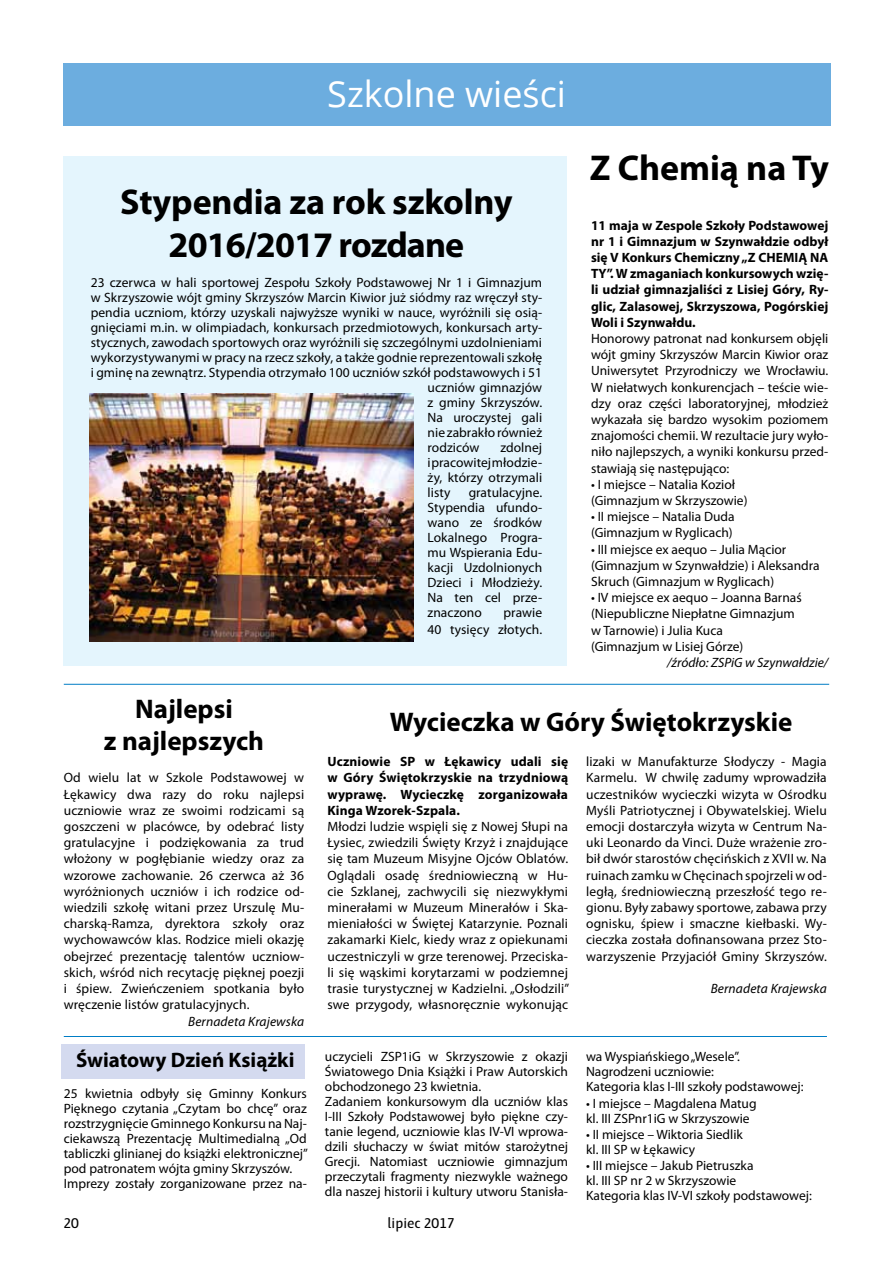
<style>
.page{position:relative;width:893px;height:1263px;background:#fff}
.page>*{position:absolute;margin:0;border:0;box-sizing:border-box;transform-origin:0 0}
.t1{font:700 36px/43.2px "Myriad Pro";letter-spacing:-.005em;color:#000;text-align:center}
.t2{font:36px "Open Sans";color:#fff}
.t3{font:700 27px/32.4px "Myriad Pro";color:#000;text-align:center}
.t4{font:700 21px "Myriad Pro";color:#000}
.t5{font:15px "Haptic Pro";color:#000}
.t6{font:13.5px/16.2px "Myriad Pro";color:#000}
.t7{font:700 13.5px/16.2px "Myriad Pro";color:#000;text-align:justify}
.t8{font:italic 13.5px "Myriad Pro";letter-spacing:.01em;color:#000}
</style>
<div class="page">
<div style="left:62px;top:1044px;width:243px;height:34px;background:#d4daef"></div>
<div style="left:63px;top:156px;width:504px;height:510px;background:#e4f5fd"></div>
<div style="left:64px;top:64px;width:767px;height:62px;background:#6caddf"></div>
<hr style="left:64px;top:1036px;width:763px;height:1px;background:#007dc5">
<hr style="left:64px;top:684px;width:765px;height:1px;background:#007dc5">
<img style="left:89px;top:393px;width:325px;height:248px">
<h1 class="t2" style="left:327px;top:70px;width:240px">Szkolne wieści</h1>
<h1 class="t1" style="left:120px;top:179px;width:394px">Stypendia za rok szkolny<br>2016/2017 rozdane</h1>
<p class="t6" style="left:91px;top:274px;width:453px">23 czerwca w hali sportowej Zespołu Szkoły Podstawowej Nr 1 i Gimnazjum</p>
<p class="t6" style="left:91px;top:289px;width:453px">w Skrzyszowie wójt gminy Skrzyszów Marcin Kiwior już siódmy raz wręczył sty-</p>
<p class="t6" style="left:91px;top:304px;width:453px">pendia uczniom, którzy uzyskali najwyższe wyniki w nauce, wyróżnili się osią-</p>
<p class="t6" style="left:91px;top:319px;width:453px">gnięciami m.in. w olimpiadach, konkursach przedmiotowych, konkursach arty-</p>
<p class="t6" style="left:91px;top:334px;width:453px">stycznych, zawodach sportowych oraz wyróżnili się szczególnymi uzdolnieniami</p>
<p class="t6" style="left:91px;top:349px;width:453px">wykorzystywanymi w pracy na rzecz szkoły, a także godnie reprezentowali szkołę</p>
<p class="t6" style="left:91px;top:364px;width:453px">i gminę na zewnątrz. Stypendia otrzymało 100 uczniów szkół podstawowych i 51</p>
<p class="t6" style="left:428px;top:379px;width:116px">uczniów gimnazjów</p>
<p class="t6" style="left:428px;top:394px;width:116px">z gminy Skrzyszów.</p>
<p class="t6" style="left:428px;top:409px;width:116px">Na uroczystej gali</p>
<p class="t6" style="left:428px;top:424px;width:116px">nie zabrakło również</p>
<p class="t6" style="left:428px;top:439px;width:53px">rodziców</p>
<p class="t6" style="left:428px;top:440px;width:116px;line-height:15px;text-align:justify;text-indent:73px">zdolnej i pracowitej młodzie&shy;ży, którzy otrzymali listy</p>
<p class="t6" style="left:428px;top:485px;width:116px;line-height:15px;text-align:justify;text-indent:41px">gratulacyjne.<br>Stypendia ufundo&shy;wano ze środków Lokalnego Progra&shy;mu Wspierania Edu&shy;kacji Uzdolnionych Dzieci i Młodzieży.<br>Na ten cel prze&shy;znaczono</p>
<p class="t6" style="left:428px;top:604px;width:116px;text-align:right">prawie<br>40 tysięcy złotych.</p>
<h1 class="t1" style="left:590px;top:145px;width:241px">Z Chemią na Ty</h1>
<p class="t7" style="left:591px;top:216px;width:239px">11 maja w Zespole Szkoły Podstawowej nr 1 i Gimnazjum w Szynwałdzie odbył się V Konkurs Chemiczny „Z CHEMIĄ NA TY”. W zmaganiach konkursowych wzię&shy;li udział gimnazjaliści z Lisiej Góry, Ry&shy;glic, Zalasowej, Skrzyszowa, Pogórskiej Woli i Szynwałdu.</p>
<p class="t6" style="left:591px;top:330px;width:239px;text-align:justify">Honorowy patronat nad konkursem objęli wójt gminy Skrzyszów Marcin Kiwior oraz Uniwersytet Przyrodniczy we Wrocławiu.<br>W niełatwych konkurencjach – teście wie&shy;dzy oraz części laboratoryjnej, młodzież wykazała się bardzo wysokim poziomem znajomości chemii. W rezultacie jury wyło&shy;niło najlepszych, a wyniki konkursu przed&shy;stawiają się następująco:</p>
<p class="t6" style="left:591px;top:476px;width:158px">• I miejsce – Natalia Kozioł (Gimnazjum w Skrzyszowie)</p>
<p class="t6" style="left:591px;top:508px;width:145px">• II miejsce – Natalia Duda (Gimnazjum w Ryglicach)</p>
<p class="t6" style="left:591px;top:541px;width:230px">• III miejsce ex aequo – Julia Mącior (Gimnazjum w Szynwałdzie) i Aleksandra<br>Skruch (Gimnazjum w Ryglicach)</p>
<p class="t6" style="left:591px;top:589px;width:212px">• IV miejsce ex aequo – Joanna Barnaś (Niepubliczne Niepłatne Gimnazjum w Tarnowie) i Julia Kuca<br>(Gimnazjum w Lisiej Górze)</p>
<p class="t8" style="left:667px;top:654px;width:163px">/źródło: ZSPiG w Szynwałdzie/</p>
<h2 class="t3" style="left:104px;top:691px;width:162px">Najlepsi<br>z najlepszych</h2>
<p class="t6" style="left:64px;top:770px;width:242px;text-align:justify">Od wielu lat w Szkole Podstawowej w Łękawicy dwa razy do roku najlepsi uczniowie wraz ze swoimi rodzicami są goszczeni w placówce, by odebrać listy gratulacyjne i podziękowania za trud włożony w pogłębianie wiedzy oraz za wzorowe zachowanie. 26 czerwca aż 36 wyróżnionych uczniów i ich rodzice od&shy;wiedzili szkołę witani przez Urszulę Mu&shy;charską-Ramza, dyrektora szkoły oraz wychowawców klas. Rodzice mieli okazję obejrzeć prezentację talentów uczniow&shy;skich, wśród nich recytację pięknej poezji i śpiew. Zwieńczeniem spotkania było wręczenie listów gratulacyjnych.</p>
<p class="t8" style="left:188px;top:1013px;width:118px">Bernadeta Krajewska</p>
<h3 class="t4" style="left:76px;top:1046px;width:220px">Światowy Dzień Książki</h3>
<p class="t6" style="left:64px;top:1086px;width:246px;line-height:15px">25 kwietnia odbyły się Gminny Konkurs Pięknego czytania „Czytam bo chcę” oraz rozstrzygnięcie Gminnego Konkursu na Naj&shy;ciekawszą Prezentację Multimedialną „Od tabliczki glinianej do książki elektronicznej” pod patronatem wójta gminy Skrzyszów.<br>Imprezy zostały zorganizowane przez na-</p>
<h2 class="t3" style="left:390px;top:704px;width:404px">Wycieczka w Góry Świętokrzyskie</h2>
<p class="t7" style="left:327px;top:753px;width:242px">Uczniowie SP w Łękawicy udali się w Góry Świętokrzyskie na trzydniową wyprawę. Wycieczkę zorganizowała Kinga Wzorek-Szpala.</p>
<p class="t6" style="left:327px;top:818px;width:243px;text-align:justify">Młodzi ludzie wspięli się z Nowej Słupi na Łysiec, zwiedzili Święty Krzyż i znajdujące się tam Muzeum Misyjne Ojców Oblatów.<br>Oglądali osadę średniowieczną w Hu&shy;cie Szklanej, zachwycili się niezwykłymi minerałami w Muzeum Minerałów i Ska&shy;mieniałości w Świętej Katarzynie. Poznali zakamarki Kielc, kiedy wraz z opiekunami uczestniczyli w grze terenowej. Przeciska&shy;li się wąskimi korytarzami w podziemnej trasie turystycznej w Kadzielni. „Osłodzili” swe przygody, własnoręcznie wykonując</p>
<p class="t6" style="left:586px;top:753px;width:242px;text-align:justify">lizaki w Manufakturze Słodyczy - Magia Karmelu. W chwilę zadumy wprowadziła uczestników wycieczki wizyta w Ośrodku Myśli Patriotycznej i Obywatelskiej. Wielu emocji dostarczyła wizyta w Centrum Na&shy;uki Leonardo da Vinci. Duże wrażenie zro&shy;bił dwór starostów chęcińskich z XVII w. Na ruinach zamku w Chęcinach spojrzeli w od&shy;ległą, średniowieczną przeszłość tego re&shy;gionu. Były zabawy sportowe, zabawa przy ognisku, śpiew i smaczne kiełbaski. Wy&shy;cieczka została dofinansowana przez Sto&shy;warzyszenie Przyjaciół Gminy Skrzyszów.</p>
<p class="t8" style="left:711px;top:980px;width:118px">Bernadeta Krajewska</p>
<p class="t6" style="left:325px;top:1049px;width:245px;line-height:15px">uczycieli ZSP1iG w Skrzyszowie z okazji Światowego Dnia Książki i Praw Autorskich obchodzonego 23 kwietnia.<br>Zadaniem konkursowym dla uczniów klas I-III Szkoły Podstawowej było piękne czy&shy;tanie legend, uczniowie klas IV-VI wprowa&shy;dzili słuchaczy w świat mitów starożytnej Grecji. Natomiast uczniowie gimnazjum przeczytali fragmenty niezwykle ważnego dla naszej historii i kultury utworu Stanisła-</p>
<p class="t6" style="left:586px;top:1049px;width:219px;line-height:15px">wa Wyspiańskiego „Wesele”.<br>Nagrodzeni uczniowie:<br>Kategoria klas I-III szkoły podstawowej:</p>
<p class="t6" style="left:586px;top:1095px;width:172px;line-height:15px">• I miejsce – Magdalena Matug kl. III ZSPnr1iG w Skrzyszowie</p>
<p class="t6" style="left:586px;top:1126px;width:158px;line-height:15px">• II miejsce – Wiktoria Siedlik kl. III SP w Łękawicy</p>
<p class="t6" style="left:586px;top:1158px;width:227px;line-height:15px">• III miejsce – Jakub Pietruszka<br>kl. III SP nr 2 w Skrzyszowie<br>Kategoria klas IV-VI szkoły podstawowej:</p>
<p class="t5" style="left:64px;top:1214px;width:17px">20</p>
<p class="t5" style="left:388px;top:1214px;width:69px">lipiec 2017</p>
</div>
